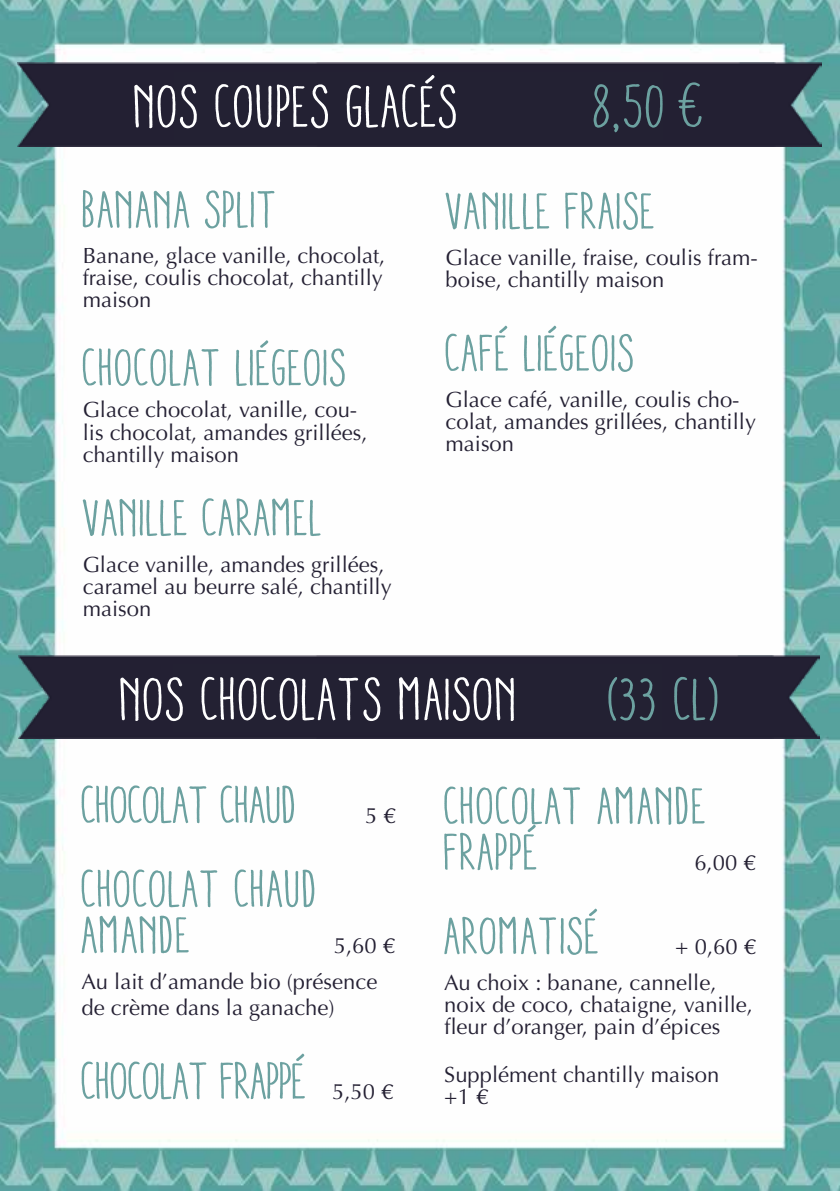
<style>
.page{position:relative;width:840px;height:1191px;background:#fff}
.page>*{position:absolute;margin:0;border:0;box-sizing:border-box;transform-origin:0 0}
.t1{font:condensed 60px "Aracne";color:#fff}
.t2{font:condensed 60px "Aracne";color:#6ca1a0}
.t3{font:condensed 52px/46px "Aracne";color:#6ca1a0}
.t4{font:condensed 52px "Aracne";letter-spacing:-.03em;color:#6ca1a0}
.t5{font:22px/22px "Optima";color:#242033}
</style>
<div class="page">
<img style="left:0;top:0;width:839px;height:1191px">
<div style="left:17px;top:62px;width:803px;height:84px;background:#232133"></div>
<img style="left:19px;top:655px;width:799px;height:84px">
<h1 class="t1" style="left:134px;top:72px;width:326px">NOS COUPES GLACÉS</h1>
<h1 class="t2" style="left:593px;top:72px;width:114px">8,50 €</h1>
<h2 class="t3" style="left:83px;top:185px;width:197px">BANANA SPLIT</h2>
<p class="t5" style="left:83px;top:245px;width:304px;text-align:justify">Banane, glace vanille, chocolat, fraise, coulis chocolat, chantilly maison</p>
<h2 class="t3" style="left:83px;top:343px;width:266px">CHOCOLAT LIÉGEOIS</h2>
<p class="t5" style="left:83px;top:399px;width:286px">Glace chocolat, vanille, cou&shy;lis chocolat, amandes grillées, chantilly maison</p>
<h2 class="t3" style="left:83px;top:493px;width:242px">VANILLE CARAMEL</h2>
<p class="t5" style="left:83px;top:553px;width:310px">Glace vanille, amandes grillées, caramel au beurre salé, chantilly maison</p>
<h2 class="t3" style="left:445px;top:187px;width:212px">VANILLE FRAISE</h2>
<p class="t5" style="left:445px;top:247px;width:313px">Glace vanille, fraise, coulis fram&shy;boise, chantilly maison</p>
<h2 class="t3" style="left:445px;top:329px;width:192px">CAFÉ LIÉGEOIS</h2>
<p class="t5" style="left:445px;top:389px;width:312px">Glace café, vanille, coulis cho&shy;colat, amandes grillées, chantilly maison</p>
<h1 class="t1" style="left:120px;top:664px;width:400px">NOS CHOCOLATS MAISON</h1>
<h1 class="t2" style="left:608px;top:664px;width:114px">(33 CL)</h1>
<h2 class="t4" style="left:81px;top:774px;width:218px">CHOCOLAT CHAUD</h2>
<p class="t5" style="left:365px;top:804px;width:32px">5 €</p>
<h2 class="t3" style="left:81px;top:865px;width:239px">CHOCOLAT CHAUD<br>AMANDE</h2>
<p class="t5" style="left:81px;top:927px;width:315px;line-height:36px;text-indent:252px">5,60 €<br>Au lait d’amande bio (présence</p>
<p class="t5" style="left:81px;top:996px;width:254px">de crème dans la ganache)</p>
<h2 class="t4" style="left:81px;top:1050px;width:228px">CHOCOLAT FRAPPÉ</h2>
<p class="t5" style="left:332px;top:1080px;width:63px">5,50 €</p>
<h2 class="t3" style="left:444px;top:782px;width:265px">CHOCOLAT AMANDE<br>FRAPPÉ</h2>
<p class="t5" style="left:694px;top:851px;width:63px">6,00 €</p>
<h2 class="t3" style="left:444px;top:912px;width:158px">AROMATISÉ</h2>
<p class="t5" style="left:444px;top:928px;width:313px;line-height:36px;text-indent:231px">+ 0,60 €<br>Au choix : banane, cannelle,</p>
<p class="t5" style="left:444px;top:993px;width:310px">noix de coco, chataigne, vanille, fleur d’oranger, pain d’épices</p>
<p class="t5" style="left:444px;top:1063px;width:276px">Supplément chantilly maison +1 €</p>
</div>
